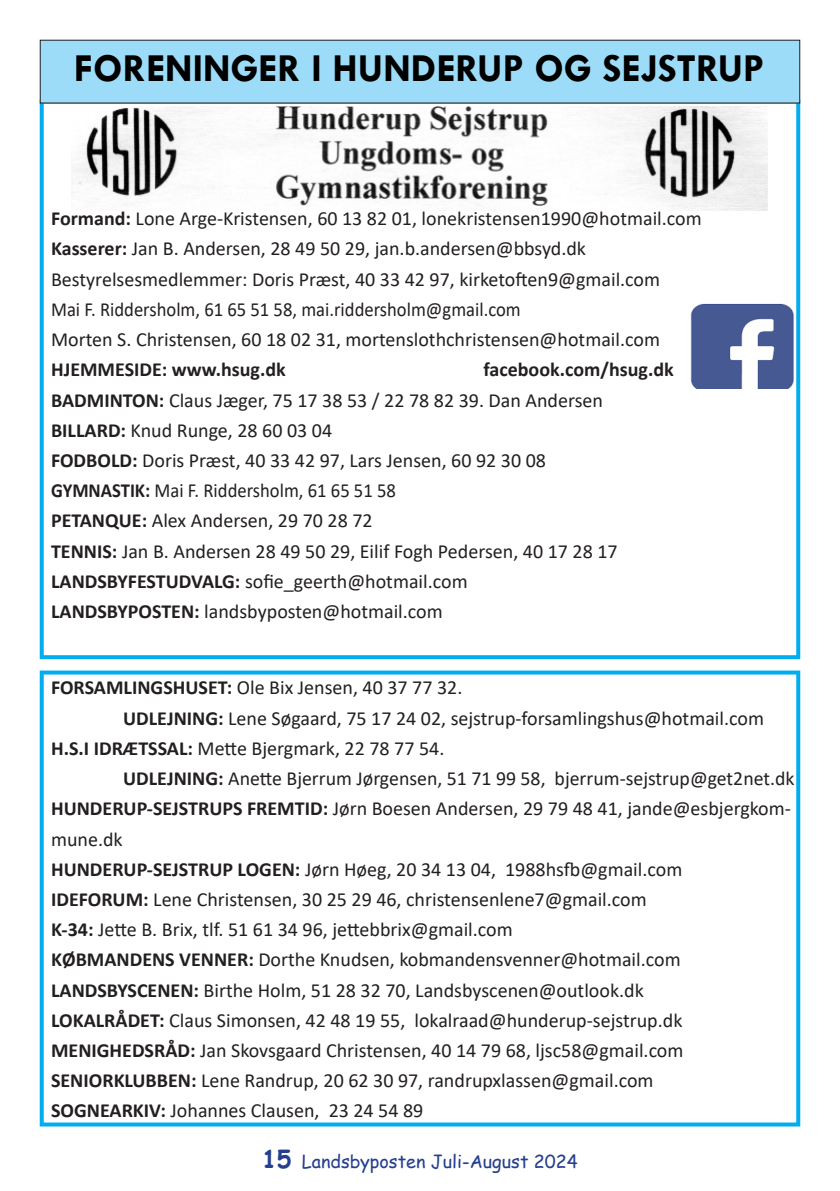
<style>
.page{position:relative;width:840px;height:1191px;background:#fff}
.page>*{position:absolute;margin:0;border:0;box-sizing:border-box;transform-origin:0 0}
.t1{font:700 40px "Tw Cen";color:#000}
.t2{font:20px/30.2px "Calibri";color:#231f20}
.t3{font:700 20px "Calibri";color:#231f20}
.t4{font:18px "Comic Sans MS";color:#253f8e}
.s1{font-weight:700}
.s2{font-weight:700;font-size:24px}
</style>
<div class="page">
<img style="left:71px;top:107px;width:696px;height:103px">
<img style="left:690px;top:303px;width:104px;height:85px">
<div style="left:40px;top:100px;width:759px;height:559px;border:4px solid #00aeef"></div>
<div style="left:40px;top:670px;width:759px;height:456px;border:4px solid #00aeef"></div>
<div style="left:40px;top:40px;width:759px;height:63px;background:#9cdcf8"></div>
<h1 class="t1" style="left:74px;top:44px;width:691px">FORENINGER I HUNDERUP OG SEJSTRUP</h1>
<p class="t2" style="left:51px;top:203px;width:651px"><span class="s1">Formand:</span> Lone Arge-Kristensen, 60 13 82 01, lonekristensen1990@hotmail.com <span class="s1">Kasserer:</span> Jan B. Andersen, 28 49 50 29, jan.b.andersen@bbsyd.dk Bestyrelsesmedlemmer: Doris Præst, 40 33 42 97, kirketoften9@gmail.com<br>Mai F. Riddersholm, 61 65 51 58, mai.riddersholm@gmail.com<br>Morten S. Christensen, 60 18 02 31, mortenslothchristensen@hotmail.com</p>
<p class="t3" style="left:51px;top:355px;width:236px">HJEMMESIDE: www.hsug.dk</p>
<p class="t2" style="left:51px;top:354px;width:624px;text-indent:432px"><span class="s1">facebook.com/hsug.dk BADMINTON:</span> Claus Jæger, 75 17 38 53 / 22 78 82 39. Dan Andersen <span class="s1">BILLARD:</span> Knud Runge, 28 60 03 04<br><span class="s1">FODBOLD:</span> Doris Præst, 40 33 42 97, Lars Jensen, 60 92 30 08<br><span class="s1">GYMNASTIK:</span> Mai F. Riddersholm, 61 65 51 58<br><span class="s1">PETANQUE:</span> Alex Andersen, 29 70 28 72<br><span class="s1">TENNIS:</span> Jan B. Andersen 28 49 50 29, Eilif Fogh Pedersen, 40 17 28 17<br><span class="s1">LANDSBYFESTUDVALG:</span> sofie_geerth@hotmail.com<br><span class="s1">LANDSBYPOSTEN:</span> landsbyposten@hotmail.com</p>
<p class="t2" style="left:51px;top:672px;width:412px"><span class="s1">FORSAMLINGSHUSET:</span> Ole Bix Jensen, 40 37 77 32.</p>
<p class="t2" style="left:123px;top:702px;width:642px"><span class="s1">UDLEJNING:</span> Lene Søgaard, 75 17 24 02, sejstrup-forsamlingshus@hotmail.com</p>
<p class="t2" style="left:51px;top:732px;width:394px"><span class="s1">H.S.I IDRÆTSSAL:</span> Mette Bjergmark, 22 78 77 54.</p>
<p class="t2" style="left:123px;top:763px;width:672px"><span class="s1">UDLEJNING:</span> Anette Bjerrum Jørgensen, 51 71 99 58, bjerrum-sejstrup@get2net.dk</p>
<p class="t2" style="left:51px;top:793px;width:741px"><span class="s1">HUNDERUP-SEJSTRUPS FREMTID:</span> Jørn Boesen Andersen, 29 79 48 41, jande@esbjergkom-</p>
<p class="t2" style="left:51px;top:823px;width:73px">mune.dk</p>
<p class="t2" style="left:51px;top:853px;width:632px"><span class="s1">HUNDERUP-SEJSTRUP LOGEN:</span> Jørn Høeg, 20 34 13 04, 1988hsfb@gmail.com</p>
<p class="t2" style="left:51px;top:883px;width:597px"><span class="s1">IDEFORUM:</span> Lene Christensen, 30 25 29 46, christensenlene7@gmail.com</p>
<p class="t2" style="left:51px;top:914px;width:463px"><span class="s1">K-34:</span> Jette B. Brix, tlf. 51 61 34 96, jettebbrix@gmail.com</p>
<p class="t2" style="left:51px;top:944px;width:630px"><span class="s1">KØBMANDENS VENNER:</span> Dorthe Knudsen, kobmandensvenner@hotmail.com</p>
<p class="t2" style="left:51px;top:974px;width:594px"><span class="s1">LANDSBYSCENEN:</span> Birthe Holm, 51 28 32 70, Landsbyscenen@outlook.dk</p>
<p class="t2" style="left:51px;top:1004px;width:632px"><span class="s1">LOKALRÅDET:</span> Claus Simonsen, 42 48 19 55, lokalraad@hunderup-sejstrup.dk</p>
<p class="t2" style="left:51px;top:1034px;width:633px"><span class="s1">MENIGHEDSRÅD:</span> Jan Skovsgaard Christensen, 40 14 79 68, ljsc58@gmail.com</p>
<p class="t2" style="left:51px;top:1065px;width:603px"><span class="s1">SENIORKLUBBEN:</span> Lene Randrup, 20 62 30 97, randrupxlassen@gmail.com</p>
<p class="t2" style="left:51px;top:1095px;width:373px"><span class="s1">SOGNEARKIV:</span> Johannes Clausen, 23 24 54 89</p>
<p class="t4" style="left:262px;top:1147px;width:317px"><span class="s2">15</span> Landsbyposten Juli-August 2024</p>
</div>
